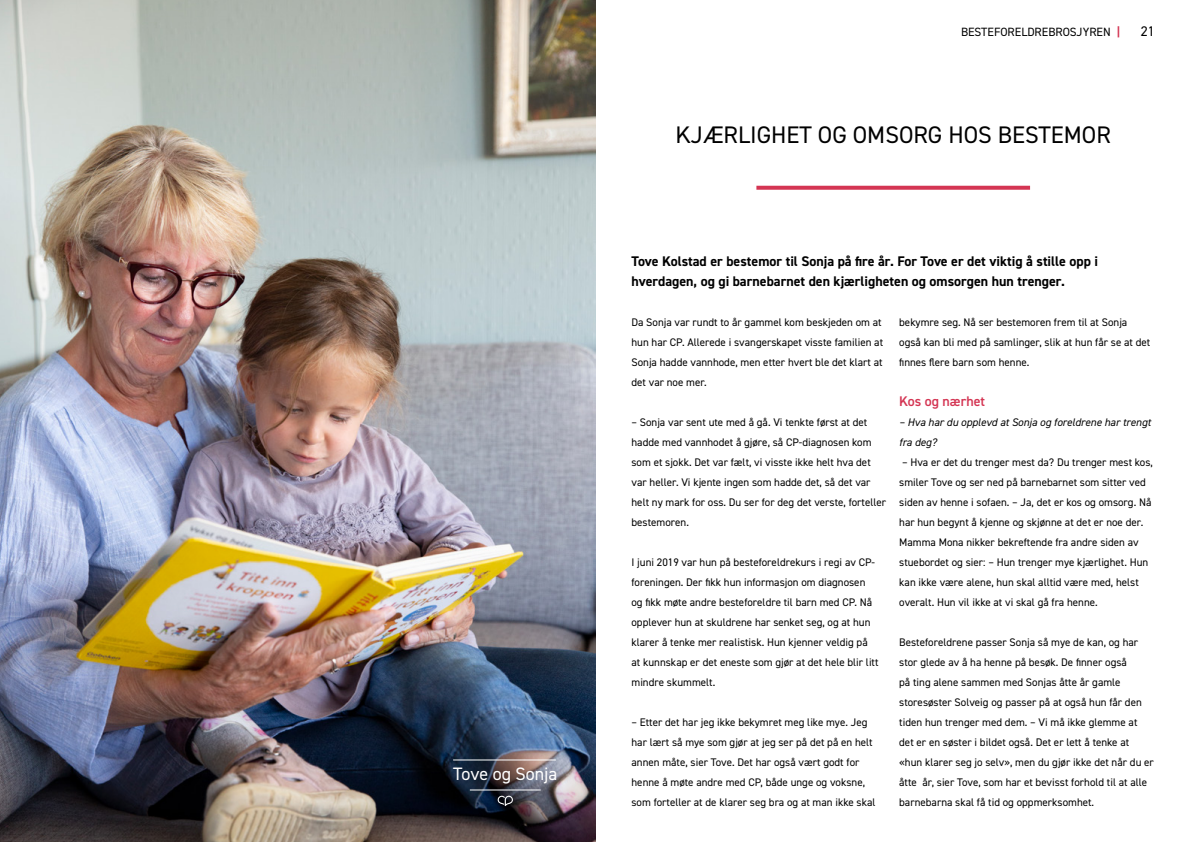
<style>
.page{position:relative;width:1191px;height:842px;background:#fff}
.page>*{position:absolute;margin:0;border:0;box-sizing:border-box;transform-origin:0 0}
.t1{font:24px "DIN2014";color:#000}
.t2{font:18px "DIN2014";color:#fff}
.t3{font:700 14px/20px "DIN2014";color:#000}
.t4{font:600 14px "DIN2014";color:#d43553}
.t5{font:14px "DIN2014";color:#000}
.t6{font:12px "DIN2014";color:#000}
.t7{font:11px/20px "DIN2014";color:#000}
.t8{font:italic 11px/20px "DIN2014";color:#000}
.s1{font-weight:700;color:#d43553}
</style>
<div class="page">
<img style="left:0;top:0;width:595px;height:842px">
<svg style="left:756px;top:186px;width:274px;height:4px"></svg>
<hr style="left:453px;top:759px;width:103px;height:1px;background:#fff">
<hr style="left:470px;top:789px;width:71px;height:1px;background:#fff">
<svg style="left:497px;top:796px;width:16px;height:10px"></svg>
<h2 class="t2" style="left:453px;top:762px;width:106px">Tove og Sonja</h2>
<p class="t6" style="left:961px;top:24px;width:161px">BESTEFORELDREBROSJYREN <span class="s1">|</span></p>
<p class="t5" style="left:1141px;top:22px;width:15px">21</p>
<h1 class="t1" style="left:675px;top:119px;width:437px">KJÆRLIGHET OG OMSORG HOS BESTEMOR</h1>
<p class="t3" style="left:631px;top:251px;width:468px">Tove Kolstad er bestemor til Sonja på fire år. For Tove er det viktig å stille opp i hverdagen, og gi barnebarnet den kjærligheten og omsorgen hun trenger.</p>
<p class="t7" style="left:631px;top:312px;width:253px">Da Sonja var rundt to år gammel kom beskjeden om at hun har CP. Allerede i svangerskapet visste familien at Sonja hadde vannhode, men etter hvert ble det klart at det var noe mer.</p>
<p class="t7" style="left:631px;top:412px;width:256px">– Sonja var sent ute med å gå. Vi tenkte først at det hadde med vannhodet å gjøre, så CP-diagnosen kom som et sjokk. Det var fælt, vi visste ikke helt hva det var heller. Vi kjente ingen som hadde det, så det var helt ny mark for oss. Du ser for deg det verste, forteller bestemoren.</p>
<p class="t7" style="left:631px;top:552px;width:248px">I juni 2019 var hun på besteforeldrekurs i regi av CP&shy;foreningen. Der fikk hun informasjon om diagnosen og fikk møte andre besteforeldre til barn med CP. Nå opplever hun at skuldrene har senket seg, og at hun klarer å tenke mer realistisk. Hun kjenner veldig på at kunnskap er det eneste som gjør at det hele blir litt mindre skummelt.</p>
<p class="t7" style="left:631px;top:712px;width:245px">– Etter det har jeg ikke bekymret meg like mye. Jeg har lært så mye som gjør at jeg ser på det på en helt annen måte, sier Tove. Det har også vært godt for henne å møte andre med CP, både unge og voksne, som forteller at de klarer seg bra og at man ikke skal</p>
<p class="t7" style="left:899px;top:312px;width:253px">bekymre seg. Nå ser bestemoren frem til at Sonja også kan bli med på samlinger, slik at hun får se at det finnes flere barn som henne.</p>
<p class="t4" style="left:899px;top:392px;width:87px">Kos og nærhet</p>
<p class="t8" style="left:899px;top:412px;width:253px">– Hva har du opplevd at Sonja og foreldrene har trengt fra deg?</p>
<p class="t7" style="left:899px;top:452px;width:255px">– Hva er det du trenger mest da? Du trenger mest kos, smiler Tove og ser ned på barnebarnet som sitter ved siden av henne i sofaen. – Ja, det er kos og omsorg. Nå har hun begynt å kjenne og skjønne at det er noe der.<br>Mamma Mona nikker bekreftende fra andre siden av stuebordet og sier: – Hun trenger mye kjærlighet. Hun kan ikke være alene, hun skal alltid være med, helst overalt. Hun vil ikke at vi skal gå fra henne.</p>
<p class="t7" style="left:899px;top:632px;width:256px">Besteforeldrene passer Sonja så mye de kan, og har stor glede av å ha henne på besøk. De finner også<br>på ting alene sammen med Sonjas åtte år gamle storesøster Solveig og passer på at også hun får den tiden hun trenger med dem. – Vi må ikke glemme at det er en søster i bildet også. Det er lett å tenke at «hun klarer seg jo selv», men du gjør ikke det når du er åtte år, sier Tove, som har et bevisst forhold til at alle barnebarna skal få tid og oppmerksomhet.</p>
</div>
